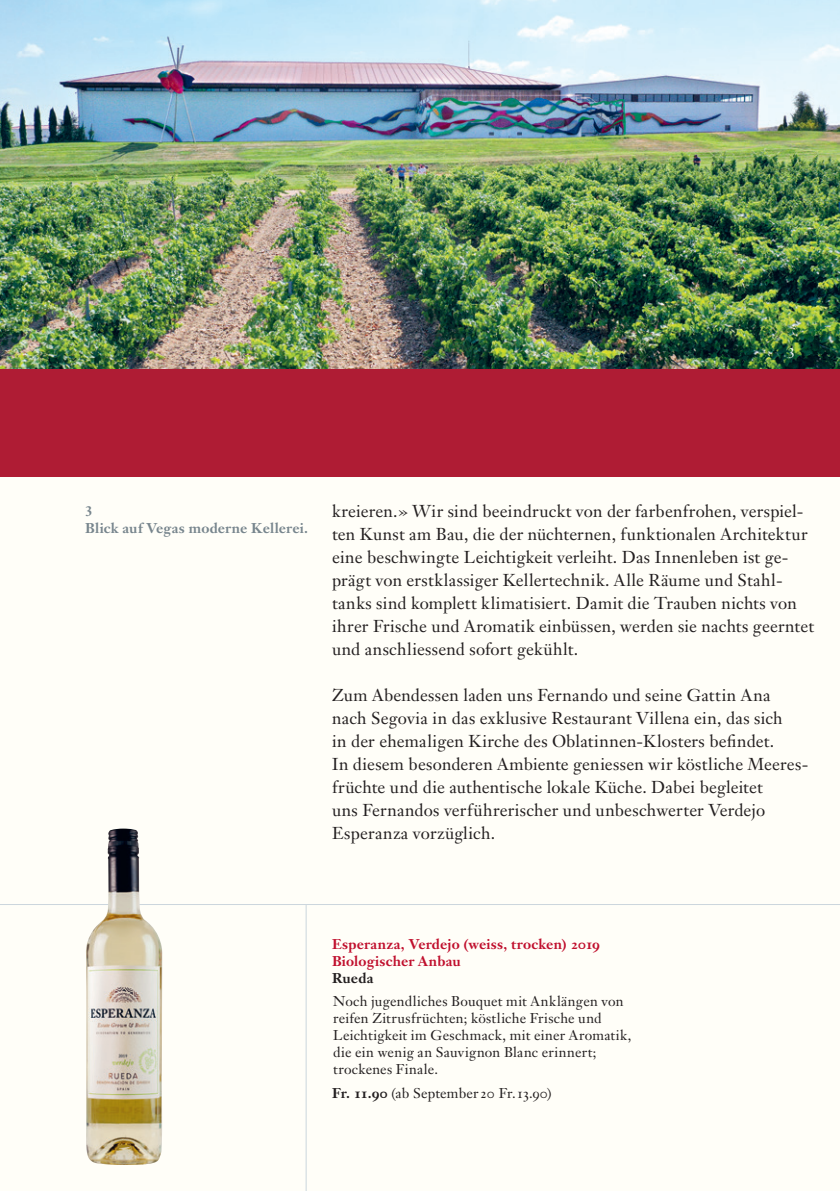
<style>
.page{position:relative;width:840px;height:1191px;background:#fff}
.page>*{position:absolute;margin:0;border:0;box-sizing:border-box;transform-origin:0 0}
.t1{font:17px/23px "Janson Text LT Pro";letter-spacing:.01em;color:#231f20}
.t2{font:14px/17px "Janson Text LT Pro";letter-spacing:.015em;color:#231f20}
.t3{font:700 14px/17px "Janson Text LT Pro";letter-spacing:.01em;color:#c00f2d}
.t4{font:700 14px/17px "Janson Text LT Pro";letter-spacing:.005em;color:#77858d}
.t5{font:700 14px "Janson Text LT Pro";letter-spacing:.015em;color:#231f20}
.t6{font:14px "Janson Text LT Pro";color:#fff}
.s1{font-weight:700}
</style>
<div class="page">
<div style="left:0;top:0;width:839px;height:1191px;background:#fffef8"></div>
<hr style="left:0;top:904px;width:839px;height:1px;background:#cbd6dd">
<img style="left:86px;top:828px;width:77px;height:337px">
<hr style="left:305px;top:905px;width:1px;height:286px;background:#cbd6dd">
<img style="left:0;top:0;width:839px;height:369px">
<div style="left:0;top:369px;width:839px;height:107px;background:#af1c34"></div>
<p class="t6" style="left:787px;top:344px;width:9px">3</p>
<p class="t4" style="left:85px;top:502px;width:224px">3<br>Blick auf Vegas moderne Kellerei.</p>
<p class="t1" style="left:332px;top:499px;width:483px">kreieren.» Wir sind beeindruckt von der farbenfrohen, verspiel&shy;ten Kunst am Bau, die der nüchternen, funktionalen Architektur eine beschwingte Leichtigkeit verleiht. Das Innenleben ist ge&shy;prägt von erstklassiger Kellertechnik. Alle Räume und Stahl&shy;tanks sind komplett klimatisiert. Damit die Trauben nichts von ihrer Frische und Aromatik einbüssen, werden sie nachts geerntet und anschliessend sofort gekühlt.</p>
<p class="t1" style="left:332px;top:683px;width:477px">Zum Abendessen laden uns Fernando und seine Gattin Ana nach Segovia in das exklusive Restaurant Villena ein, das sich<br>in der ehemaligen Kirche des Oblatinnen-Klosters befindet.<br>In diesem besonderen Ambiente geniessen wir köstliche Meeres&shy;früchte und die authentische lokale Küche. Dabei begleitet<br>uns Fernandos verführerischer und unbeschwerter Verdejo Esperanza vorzüglich.</p>
<p class="t3" style="left:332px;top:935px;width:269px">Esperanza, Verdejo (weiss, trocken) 2019<br>Biologischer Anbau</p>
<p class="t5" style="left:332px;top:969px;width:43px">Rueda</p>
<p class="t2" style="left:333px;top:992px;width:300px">Noch jugendliches Bouquet mit Anklängen von reifen Zitrusfrüchten; köstliche Frische und Leichtigkeit im Geschmack, mit einer Aromatik, die ein wenig an Sauvignon Blanc erinnert; trockenes Finale.</p>
<p class="t2" style="left:332px;top:1084px;width:221px"><span class="s1">Fr. 11.90</span> (ab September 20 Fr.13.90)</p>
</div>
